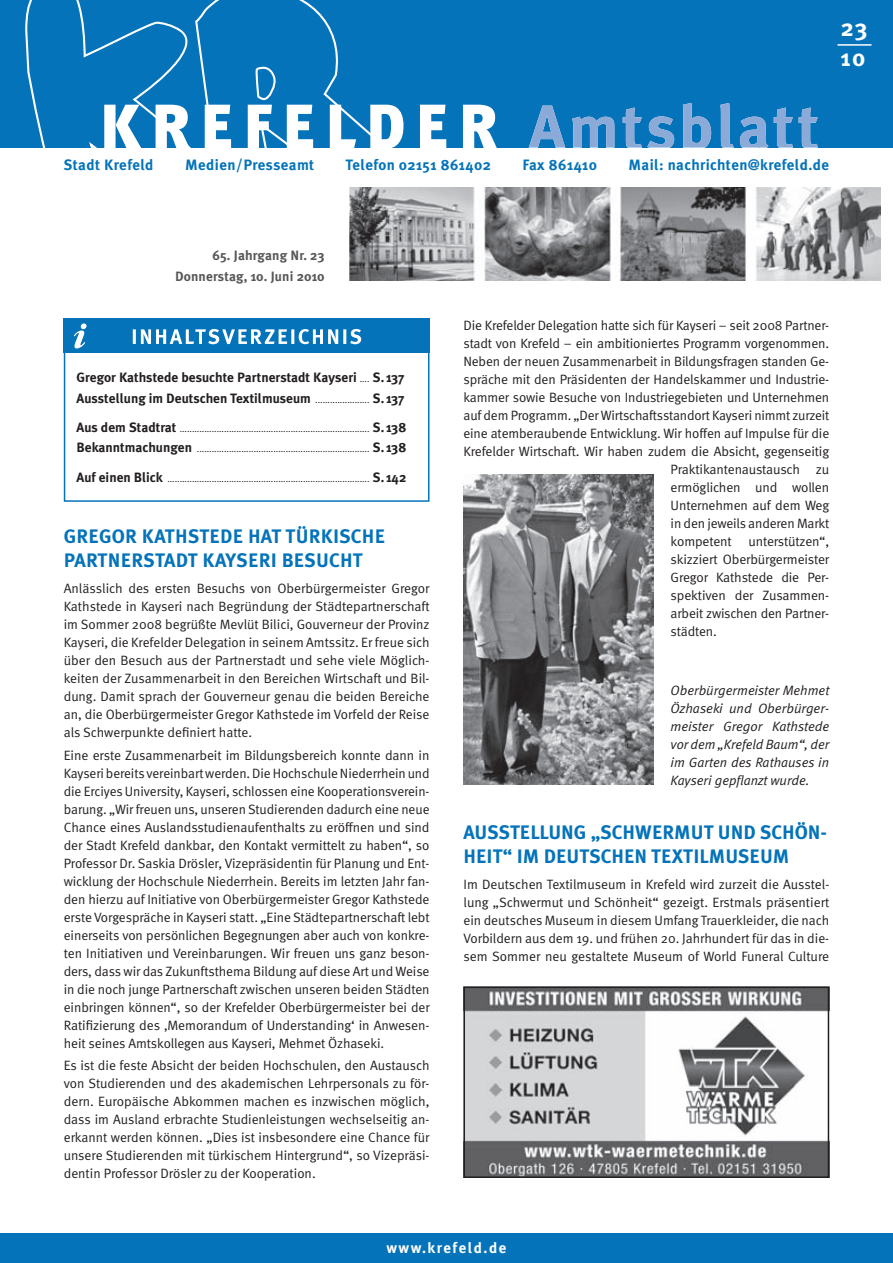
<style>
.page{position:relative;width:893px;height:1263px;background:#fff}
.page>*{position:absolute;margin:0;border:0;box-sizing:border-box;transform-origin:0 0}
.t1{font:700 24px/30px "Meta Plus";color:#fff}
.t2{font:700 19.5px/24px "Meta Plus";color:#0473b9}
.t3{font:700 15px "Meta Plus";letter-spacing:.025em;color:#0473b9}
.t4{font:700 15px "Meta Plus";letter-spacing:.1em;color:#fff}
.t5{font:13.5px/18px "Meta Normal";letter-spacing:-.01em;color:#231f20;text-align:justify}
.t6{font:italic 13.5px/18px "Meta Normal";color:#231f20;text-align:justify}
.t7{font:700 13.5px/20.1px "Meta Plus";color:#231f20}
.t8{font:700 13.5px/21px "Meta Plus";letter-spacing:.01em;color:#57585a;text-align:right}
.t9{font:9px "Meta Normal";color:#231f20}
.s1{font-family:"Meta Normal";font-weight:400;font-size:9px}
.s2{font-family:"Meta Plus";font-weight:700;font-size:13.5px}
</style>
<div class="page">
<div style="left:0;top:0;width:893px;height:147px;background:#0473b9"></div>
<svg style="left:24px;top:0;width:366px;height:148px"></svg>
<img style="left:349px;top:187px;width:531px;height:94px">
<svg style="left:104px;top:105px;width:393px;height:43px"></svg>
<svg style="left:528px;top:103px;width:290px;height:45px"></svg>
<hr style="left:837px;top:44px;width:34px;height:2px;background:#fff">
<div style="left:0;top:1233px;width:893px;height:30px;background:#0473b9"></div>
<img style="left:466px;top:989px;width:360px;height:186px">
<div style="left:463px;top:986px;width:366px;height:192px;border:2px solid #231f20"></div>
<div style="left:64px;top:319px;width:365px;height:183px;border:2px solid #0473b9"></div>
<div style="left:95px;top:319px;width:334px;height:34px;background:#0473b9"></div>
<div style="left:64px;top:319px;width:34px;height:34px;background:#0473b9"></div>
<svg style="left:74px;top:323px;width:13px;height:25px"></svg>
<svg style="left:133px;top:329px;width:228px;height:15px"></svg>
<img style="left:463px;top:474px;width:191px;height:311px">
<h1 class="t1" style="left:841px;top:14px;width:28px">23<br>10</h1>
<p class="t3" style="left:64px;top:159px;width:91px">Stadt Krefeld</p>
<p class="t3" style="left:185px;top:159px;width:131px">Medien/Presseamt</p>
<p class="t3" style="left:346px;top:159px;width:147px">Telefon 02151 861402</p>
<p class="t3" style="left:522px;top:159px;width:76px">Fax 861410</p>
<p class="t3" style="left:628px;top:159px;width:202px">Mail: nachrichten@krefeld.de</p>
<p class="t8" style="left:175px;top:245px;width:151px">65. Jahrgang Nr. 23<br>Donnerstag, 10. Juni 2010</p>
<p class="t7" style="left:77px;top:368px;width:329px">Gregor Kathstede besuchte Partnerstadt Kayseri <span class="s1">....</span> S. 137<br>Ausstellung im Deutschen Textilmuseum <span class="s1">......................</span> S. 137</p>
<p class="t9" style="left:77px;top:426px;width:331px"><span class="s2">Aus dem Stadtrat</span> ............................................................................. <span class="s2">S. 138</span></p>
<p class="t9" style="left:77px;top:446px;width:331px"><span class="s2">Bekanntmachungen</span> ...................................................................... <span class="s2">S. 138</span></p>
<p class="t9" style="left:77px;top:476px;width:331px"><span class="s2">Auf einen Blick</span> .................................................................................. <span class="s2">S. 142</span></p>
<h2 class="t2" style="left:64px;top:525px;width:323px">GREGOR KATHSTEDE HAT TÜRKISCHE<br>PARTNERSTADT KAYSERI BESUCHT</h2>
<p class="t5" style="left:64px;top:581px;width:367px">Anlässlich des ersten Besuchs von Oberbürgermeister Gregor Kathstede in Kayseri nach Begründung der Städtepartnerschaft im Sommer 2008 begrüßte Mevlüt Bilici, Gouverneur der Provinz Kayseri, die Krefelder Delegation in seinem Amtssitz. Er freue sich über den Besuch aus der Partnerstadt und sehe viele Möglich&shy;keiten der Zusammenarbeit in den Bereichen Wirtschaft und Bil&shy;dung. Damit sprach der Gouverneur genau die beiden Bereiche an, die Oberbürgermeister Gregor Kathstede im Vorfeld der Reise als Schwerpunkte definiert hatte.</p>
<p class="t5" style="left:64px;top:747px;width:367px">Eine erste Zusammenarbeit im Bildungsbereich konnte dann in Kayseri bereits vereinbart werden. Die Hochschule Niederrhein und die Erciyes University, Kayseri, schlossen eine Kooperationsverein&shy;barung. „Wir freuen uns, unseren Studierenden dadurch eine neue Chance eines Auslandsstudienaufenthalts zu eröffnen und sind der Stadt Krefeld dankbar, den Kontakt vermittelt zu haben“, so Professor Dr. Saskia Drösler, Vizepräsidentin für Planung und Ent&shy;wicklung der Hochschule Niederrhein. Bereits im letzten Jahr fan&shy;den hierzu auf Initiative von Oberbürgermeister Gregor Kathstede erste Vorgespräche in Kayseri statt. „Eine Städtepartnerschaft lebt einerseits von persönlichen Begegnungen aber auch von konkre&shy;ten Initiativen und Vereinbarungen. Wir freuen uns ganz beson&shy;ders, dass wir das Zukunftsthema Bildung auf diese Art und Weise in die noch junge Partnerschaft zwischen unseren beiden Städten einbringen können“, so der Krefelder Oberbürgermeister bei der Ratifizierung des ‚Memorandum of Understanding‘ in Anwesen&shy;heit seines Amtskollegen aus Kayseri, Mehmet Özhaseki.</p>
<p class="t5" style="left:64px;top:1057px;width:367px">Es ist die feste Absicht der beiden Hochschulen, den Austausch von Studierenden und des akademischen Lehrpersonals zu för&shy;dern. Europäische Abkommen machen es inzwischen möglich, dass im Ausland erbrachte Studienleistungen wechselseitig an&shy;erkannt werden können. „Dies ist insbesondere eine Chance für unsere Studierenden mit türkischem Hintergrund“, so Vizepräsi&shy;dentin Professor Drösler zu der Kooperation.</p>
<p class="t5" style="left:463px;top:317px;width:367px">Die Krefelder Delegation hatte sich für Kayseri – seit 2008 Partner-</p>
<p class="t5" style="left:463px;top:335px;width:367px">stadt von Krefeld – ein ambitioniertes Programm vorgenommen.</p>
<p class="t5" style="left:463px;top:353px;width:367px">Neben der neuen Zusammenarbeit in Bildungsfragen standen Ge-</p>
<p class="t5" style="left:463px;top:371px;width:367px">spräche mit den Präsidenten der Handelskammer und Industrie-</p>
<p class="t5" style="left:463px;top:389px;width:367px">kammer sowie Besuche von Industriegebieten und Unternehmen</p>
<p class="t5" style="left:463px;top:407px;width:367px">auf dem Programm. „Der Wirtschaftsstandort Kayseri nimmt zurzeit</p>
<p class="t5" style="left:463px;top:425px;width:367px">eine atemberaubende Entwicklung. Wir hoffen auf Impulse für die</p>
<p class="t5" style="left:463px;top:443px;width:367px">Krefelder Wirtschaft. Wir haben zudem die Absicht, gegen seitig</p>
<p class="t5" style="left:671px;top:461px;width:160px">Praktikantenaustausch zu</p>
<p class="t5" style="left:671px;top:479px;width:160px">ermöglichen und wollen</p>
<p class="t5" style="left:671px;top:497px;width:160px">Unternehmen auf dem Weg</p>
<p class="t5" style="left:671px;top:515px;width:160px">in den jeweils anderen Markt</p>
<p class="t5" style="left:671px;top:533px;width:160px">kompetent unterstützen“,</p>
<p class="t5" style="left:671px;top:551px;width:160px">skizziert Oberbürgermeister</p>
<p class="t5" style="left:671px;top:569px;width:160px">Gregor Kathstede die Per-</p>
<p class="t5" style="left:671px;top:587px;width:160px">spektiven der Zusammen-</p>
<p class="t5" style="left:671px;top:605px;width:160px">arbeit zwischen den Partner-</p>
<p class="t5" style="left:671px;top:623px;width:48px">städten.</p>
<p class="t6" style="left:671px;top:682px;width:160px">Oberbürgermeister Mehmet Özhaseki und Oberbürger&shy;meister Gregor Kathstede vor dem „Krefeld Baum“, der im Garten des Rathauses in Kayseri gepflanzt wurde.</p>
<h2 class="t2" style="left:463px;top:821px;width:365px">AUSSTELLUNG „SCHWERMUT UND SCHÖN-<br>HEIT“ IM DEUTSCHEN TEXTILMUSEUM</h2>
<p class="t5" style="left:463px;top:876px;width:367px">Im Deutschen Textilmuseum in Krefeld wird zurzeit die Ausstel&shy;lung „Schwermut und Schönheit“ gezeigt. Erstmals präsentiert ein deutsches Museum in diesem Umfang Trauerkleider, die nach Vorbildern aus dem 19. und frühen 20. Jahrhundert für das in die&shy;sem Sommer neu gestaltete Museum of World Funeral Culture</p>
<p class="t4" style="left:386px;top:1242px;width:122px">www.krefeld.de</p>
</div>
